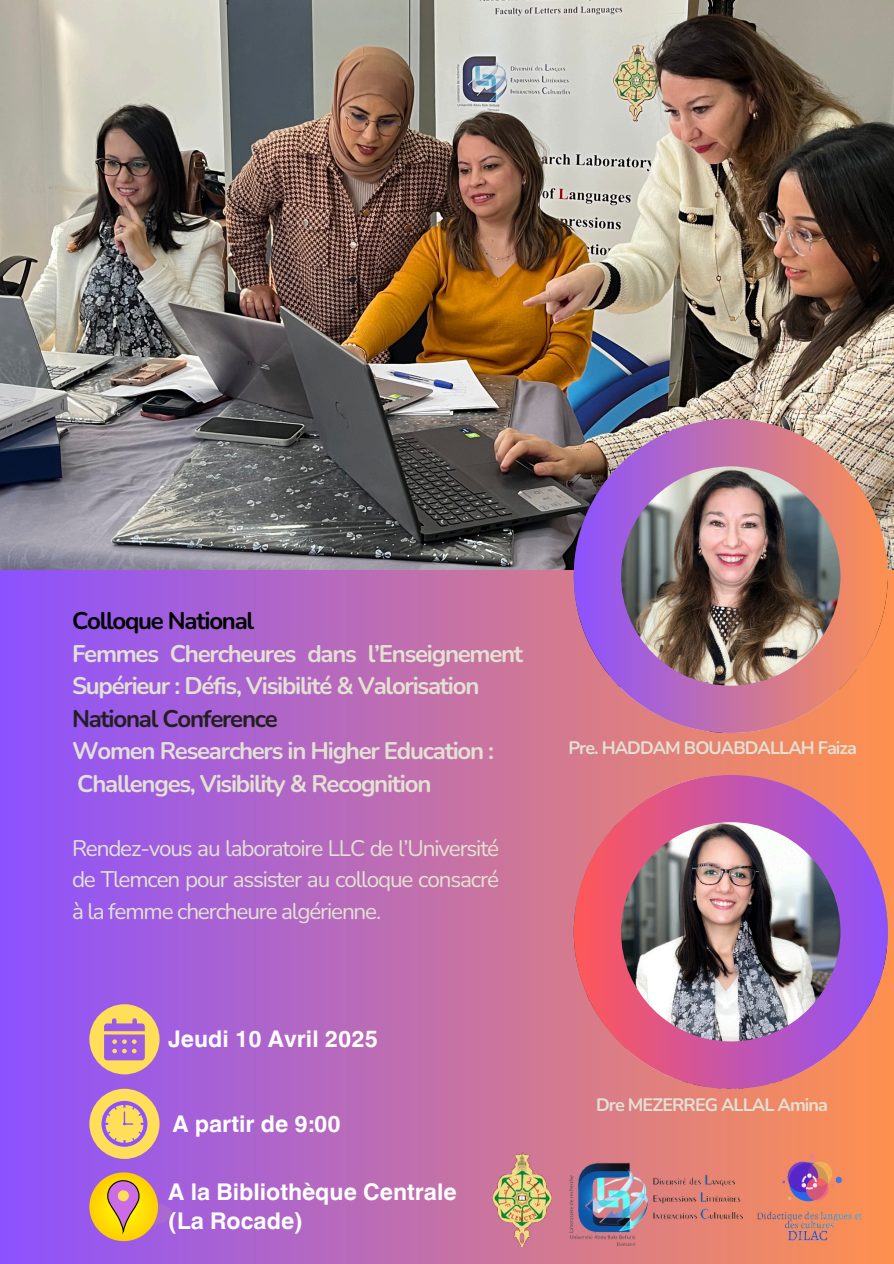
<style>
.page{position:relative;width:894px;height:1264px;background:#fff}
.page>*{position:absolute;margin:0;border:0;box-sizing:border-box;transform-origin:0 0}
.t1{font:700 24px/32.7px "Nunito";letter-spacing:-.05em;color:#e3e1d3}
.t2{font:700 22.95px/29.2px "Helvetica World";color:#fff}
.t3{font:22.5px/31.5px "Nunito";letter-spacing:-.05em;color:#e3e1d3;text-align:justify}
.t4{font:700 18px "Nunito";letter-spacing:-.05em;color:#e3e1d3}
.s1{color:#000}
.s2{color:#231f20}
</style>
<div class="page">
<div style="left:0;top:0;width:893px;height:1263px;background:linear-gradient(to right,#8c52ff,#fe904e)"></div>
<img style="left:0;top:0;width:893px;height:569px">
<img style="left:573px;top:419px;width:314px;height:314px">
<svg style="left:89px;top:1004px;width:70px;height:70px;background:#cf9e9d"></svg>
<div style="left:89px;top:1088px;width:70px;height:70px;background:#ffde59;border-radius:50%"></div>
<svg style="left:101px;top:1100px;width:46px;height:46px"></svg>
<img style="left:573px;top:774px;width:314px;height:314px">
<img style="left:569px;top:1158px;width:173px;height:87px">
<img style="left:486px;top:1152px;width:71px;height:94px">
<img style="left:755px;top:1152px;width:111px;height:94px">
<svg style="left:89px;top:1172px;width:83px;height:68px;background:#d0996f"></svg>
<p class="t1" style="left:72px;top:604px;width:452px"><span class="s1">Colloque National<br></span>Femmes Chercheures dans l’Enseignement Supérieur : Défis, Visibilité &amp; Valorisation <span class="s2">National Conference<br></span>Women Researchers in Higher Education :<br>Challenges, Visibility &amp; Recognition</p>
<p class="t3" style="left:72px;top:832px;width:428px">Rendez-vous au laboratoire LLC de l’Université de Tlemcen pour assister au colloque consacré à la femme chercheure algérienne.</p>
<p class="t2" style="left:168px;top:1022px;width:211px">Jeudi 10 Avril 2025</p>
<h2 class="t2" style="left:172px;top:1106px;width:170px">A partir de 9:00</h2>
<p class="t2" style="left:168px;top:1175px;width:290px">A la Bibliothèque Centrale (La Rocade)</p>
<p class="t4" style="left:568px;top:736px;width:290px">Pre. HADDAM BOUABDALLAH Faiza</p>
<p class="t4" style="left:596px;top:1092px;width:233px">Dre MEZERREG ALLAL Amina</p>
</div>
